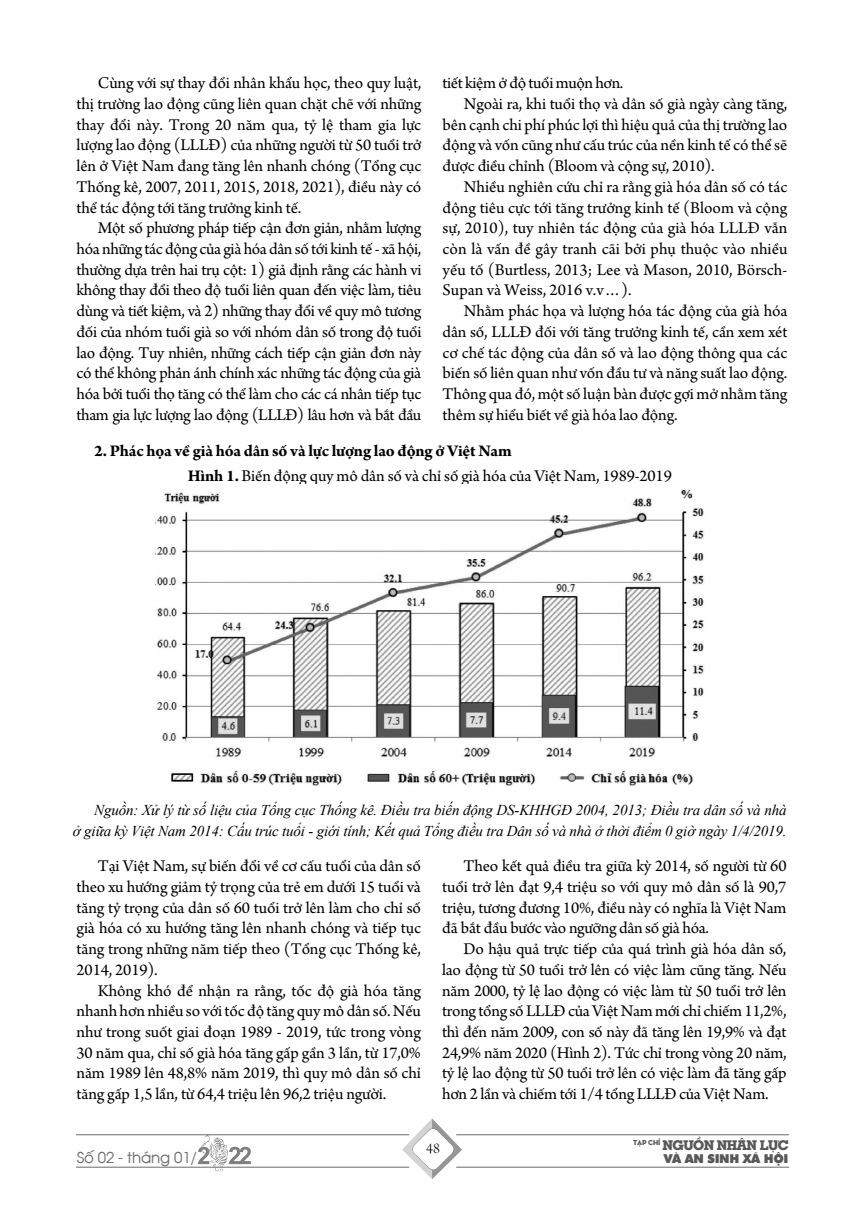
<style>
.page{position:relative;width:864px;height:1217px;background:#fff}
.page>*{position:absolute;margin:0;border:0;box-sizing:border-box;transform-origin:0 0}
.t1{font:17.25px/20.7px "Arno Pro";letter-spacing:-.01em;color:#000;text-align:justify}
.t2{font:700 17.25px/24.9px "Arno Pro";letter-spacing:-.01em;color:#000}
.t3{font:15.75px "Arno Pro Light Display";color:#000}
.t4{font:italic 15px/20.7px "Times New Roman";letter-spacing:-.01em;color:#000;text-align:right}
.t5{font:15px "SVN Avo";letter-spacing:-.01em;color:#6b6b6b}
.t6{font:13.5px "Geo Slab 703 Extra";letter-spacing:-.04em;color:#585858}
.t7{font:12.3px "UTM Futura Extra";letter-spacing:-.03em;color:#585858}
.t8{font:7.35px "UTM Neutra";letter-spacing:-.02em;color:#585858}
.s1{font-weight:400}
</style>
<div class="page">
<hr style="left:76px;top:1166px;width:333px;height:1px;background:#6b6b6b">
<svg style="left:402px;top:1118px;width:60px;height:60px"></svg>
<hr style="left:76px;top:1134px;width:333px;height:1px;background:#6b6b6b">
<hr style="left:456px;top:1134px;width:332px;height:1px;background:#6b6b6b">
<hr style="left:456px;top:1166px;width:332px;height:1px;background:#6b6b6b">
<svg style="left:198px;top:1134px;width:53px;height:36px"></svg>
<img style="left:155px;top:488px;width:549px;height:298px">
<p class="t1" style="left:77px;top:74px;width:346px;text-indent:21px">Cùng với sự thay đổi nhân khẩu học, theo quy luật, thị trường lao động cũng liên quan chặt chẽ với những thay đổi này. Trong 20 năm qua, tỷ lệ tham gia lực lượng lao động (LLLĐ) của những người từ 50 tuổi trở lên ở Việt Nam đang tăng lên nhanh chóng (Tổng cục Thống kê, 2007, 2011, 2015, 2018, 2021), điều này có thể tác động tới tăng trưởng kinh tế.</p>
<p class="t1" style="left:77px;top:219px;width:346px;text-indent:21px">Một số phương pháp tiếp cận đơn giản, nhằm lượng hóa những tác động của già hóa dân số tới kinh tế - xã hội, thường dựa trên hai trụ cột: 1) giả định rằng các hành vi không thay đổi theo độ tuổi liên quan đến việc làm, tiêu dùng và tiết kiệm, và 2) những thay đổi về quy mô tương đối của nhóm tuổi già so với nhóm dân số trong độ tuổi lao động. Tuy nhiên, những cách tiếp cận giản đơn này có thể không phản ánh chính xác những tác động của già hóa bởi tuổi thọ tăng có thể làm cho các cá nhân tiếp tục tham gia lực lượng lao động (LLLĐ) lâu hơn và bắt đầu</p>
<p class="t1" style="left:442px;top:74px;width:182px">tiết kiệm ở độ tuổi muộn hơn.</p>
<p class="t1" style="left:463px;top:94px;width:325px">Ngoài ra, khi tuổi thọ và dân số già ngày càng tăng,</p>
<p class="t1" style="left:442px;top:115px;width:346px">bên cạnh chi phí phúc lợi thì hiệu quả của thị trường lao</p>
<p class="t1" style="left:442px;top:136px;width:346px">động và vốn cũng như cấu trúc của nền kinh tế có thể sẽ</p>
<p class="t1" style="left:442px;top:156px;width:273px">được điều chỉnh (Bloom và cộng sự, 2010).</p>
<p class="t1" style="left:463px;top:177px;width:325px">Nhiều nghiên cứu chỉ ra rằng già hóa dân số có tác</p>
<p class="t1" style="left:442px;top:198px;width:346px">động tiêu cực tới tăng trưởng kinh tế (Bloom và cộng</p>
<p class="t1" style="left:442px;top:219px;width:346px">sự, 2010), tuy nhiên tác động của già hóa LLLĐ vẫn</p>
<p class="t1" style="left:442px;top:239px;width:346px">còn là vấn đề gây tranh cãi bởi phụ thuộc vào nhiều</p>
<p class="t1" style="left:442px;top:260px;width:346px">yếu tố (Burtless, 2013; Lee và Mason, 2010, Börsch-</p>
<p class="t1" style="left:442px;top:281px;width:190px">Supan và Weiss, 2016 v.v…).</p>
<p class="t1" style="left:463px;top:301px;width:325px">Nhằm phác họa và lượng hóa tác động của già hóa</p>
<p class="t1" style="left:442px;top:322px;width:346px">dân số, LLLĐ đối với tăng trưởng kinh tế, cần xem xét</p>
<p class="t1" style="left:442px;top:343px;width:346px">cơ chế tác động của dân số và lao động thông qua các</p>
<p class="t1" style="left:442px;top:363px;width:346px">biến số liên quan như vốn đầu tư và năng suất lao động.</p>
<p class="t1" style="left:442px;top:384px;width:346px">Thông qua đó, một số luận bàn được gợi mở nhằm tăng</p>
<p class="t1" style="left:442px;top:405px;width:236px">thêm sự hiểu biết về già hóa lao động.</p>
<p class="t2" style="left:187px;top:439px;width:485px;text-indent:-93px">2. Phác họa về già hóa dân số và lực lượng lao động ở Việt Nam<br>Hình 1. <span class="s1">Biến động quy mô dân số và chỉ số già hóa của Việt Nam, 1989-2019</span></p>
<p class="t4" style="left:73px;top:799px;width:714px">Nguồn: Xử lý từ số liệu của Tổng cục Thống kê. Điều tra biến động DS-KHHGĐ 2004, 2013; Điều tra dân số và nhà<br>ở giữa kỳ Việt Nam 2014: Cấu trúc tuổi - giới tính; Kết quả Tổng điều tra Dân số và nhà ở thời điểm 0 giờ ngày 1/4/2019.</p>
<p class="t1" style="left:77px;top:856px;width:346px;text-indent:21px">Tại Việt Nam, sự biến đổi về cơ cấu tuổi của dân số theo xu hướng giảm tỷ trọng của trẻ em dưới 15 tuổi và tăng tỷ trọng của dân số 60 tuổi trở lên làm cho chỉ số già hóa có xu hướng tăng lên nhanh chóng và tiếp tục tăng trong những năm tiếp theo (Tổng cục Thống kê, 2014, 2019).</p>
<p class="t1" style="left:77px;top:980px;width:346px;text-indent:21px">Không khó để nhận ra rằng, tốc độ già hóa tăng nhanh hơn nhiều so với tốc độ tăng quy mô dân số. Nếu như trong suốt giai đoạn 1989 - 2019, tức trong vòng 30 năm qua, chỉ số già hóa tăng gấp gần 3 lần, từ 17,0% năm 1989 lên 48,8% năm 2019, thì quy mô dân số chỉ tăng gấp 1,5 lần, từ 64,4 triệu lên 96,2 triệu người.</p>
<p class="t1" style="left:442px;top:856px;width:345px;text-indent:21px">Theo kết quả điều tra giữa kỳ 2014, số người từ 60 tuổi trở lên đạt 9,4 triệu so với quy mô dân số là 90,7 triệu, tương đương 10%, điều này có nghĩa là Việt Nam đã bắt đầu bước vào ngưỡng dân số già hóa.</p>
<p class="t1" style="left:442px;top:939px;width:346px;text-indent:21px">Do hậu quả trực tiếp của quá trình già hóa dân số, lao động từ 50 tuổi trở lên có việc làm cũng tăng. Nếu năm 2000, tỷ lệ lao động có việc làm từ 50 tuổi trở lên trong tổng số LLLĐ của Việt Nam mới chỉ chiếm 11,2%, thì đến năm 2009, con số này đã tăng lên 19,9% và đạt 24,9% năm 2020 (Hình 2). Tức chỉ trong vòng 20 năm, tỷ lệ lao động từ 50 tuổi trở lên có việc làm đã tăng gấp hơn 2 lần và chiếm tới 1/4 tổng LLLĐ của Việt Nam.</p>
<p class="t5" style="left:77px;top:1146px;width:122px">Số 02 - tháng 01/</p>
<p class="t3" style="left:426px;top:1139px;width:15px">48</p>
<p class="t6" style="left:662px;top:1135px;width:127px">NGUỒN NHÂN LỰC</p>
<p class="t7" style="left:663px;top:1149px;width:126px">VÀ AN SINH XÃ HỘI</p>
<p class="t8" style="left:632px;top:1136px;width:29px">TẠP CHÍ</p>
</div>
